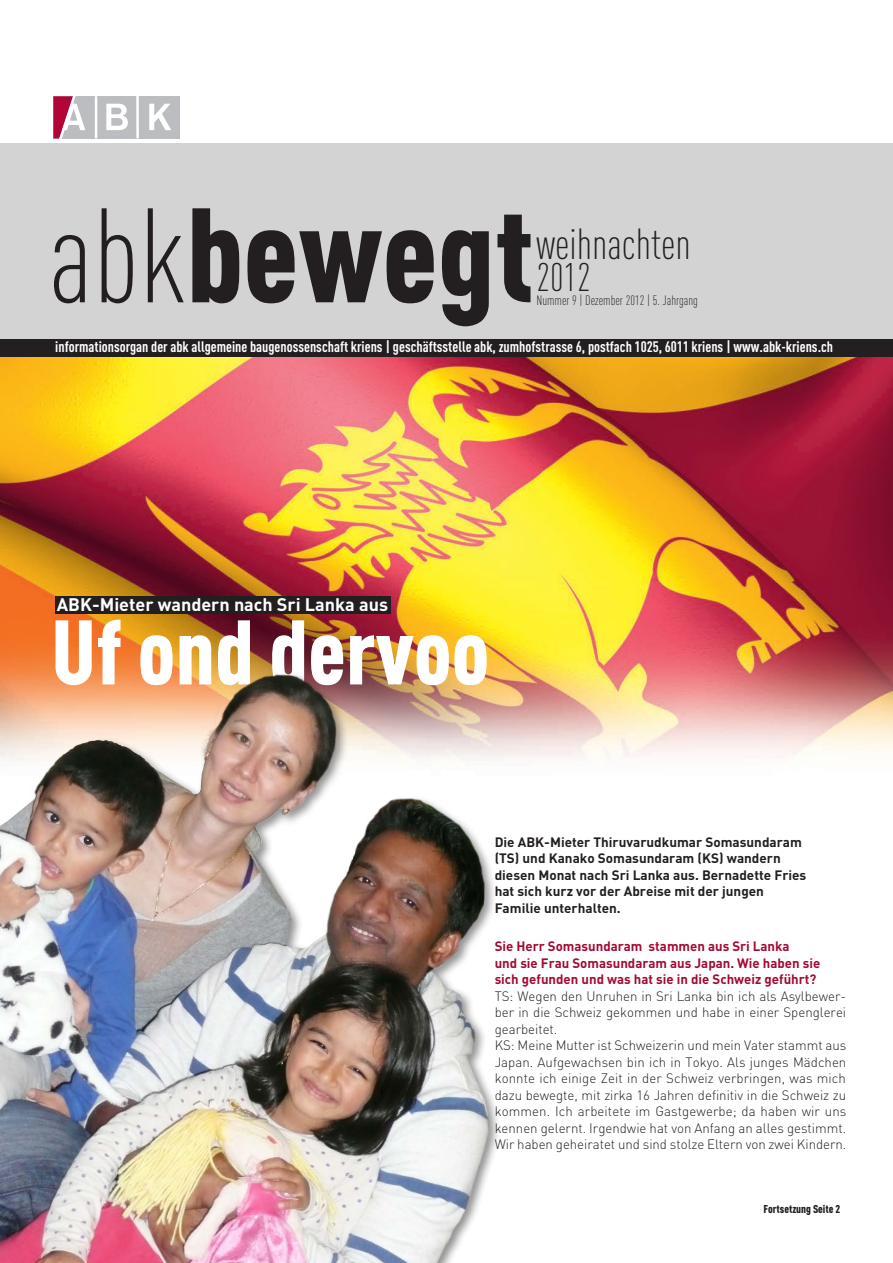
<style>
.page{position:relative;width:893px;height:1263px;background:#fff}
.page>*{position:absolute;margin:0;border:0;box-sizing:border-box;transform-origin:0 0}
.t1{font:900 132px "DIN Cond";color:#231f20}
.t2{font:900 90px "DIN Cond";color:#fff}
.t3{font:300 42.9px "DIN Cond";color:#231f20}
.t4{font:300 39.3px "DIN Cond";color:#231f20}
.t5{font:700 18px "DIN";color:#fff}
.t6{font:700 15px "DIN Cond";color:#fff}
.t7{font:300 13.5px/16.5px "DIN";color:#231f20}
.t8{font:700 13.5px/16.5px "DIN";color:#231f20}
.t9{font:700 13.5px/16.5px "DIN";color:#a30a34}
.t10{font:300 13.5px "DIN Cond";color:#231f20}
.t11{font:900 11.25px "DIN Cond";color:#231f20}
.s1{font-weight:300}
</style>
<div class="page">
<img style="left:0;top:356px;width:893px;height:403px">
<div style="left:0;top:339px;width:893px;height:17px;background:#231f20"></div>
<div style="left:0;top:143px;width:893px;height:196px;background:#d3d3d3"></div>
<div style="left:54px;top:96px;width:126px;height:42px;background:#bcbdc0"></div>
<svg style="left:106px;top:104px;width:22px;height:26px"></svg>
<svg style="left:149px;top:104px;width:22px;height:26px"></svg>
<hr style="left:95px;top:96px;width:2px;height:42px;background:#fff">
<hr style="left:136px;top:96px;width:3px;height:42px;background:#fff">
<svg style="left:53px;top:96px;width:32px;height:43px"></svg>
<img style="left:0;top:540px;width:553px;height:723px">
<div style="left:55px;top:596px;width:335px;height:17px;background:#231f20"></div>
<h1 class="t1" style="left:49px;top:173px;width:486px"><span class="s1">abk</span>bewegt</h1>
<h3 class="t3" style="left:536px;top:219px;width:156px">weihnachten</h3>
<h3 class="t4" style="left:536px;top:254px;width:56px">2012</h3>
<p class="t10" style="left:536px;top:293px;width:163px">Nummer 9 | Dezember 2012 | 5. Jahrgang</p>
<p class="t6" style="left:55px;top:338px;width:779px">informationsorgan der abk allgemeine baugenossenschaft kriens | geschäftsstelle abk, zumhofstrasse 6, postfach 1025, 6011 kriens | www.abk-kriens.ch</p>
<h3 class="t5" style="left:57px;top:592px;width:333px">ABK-Mieter wandern nach Sri Lanka aus</h3>
<h2 class="t2" style="left:51px;top:596px;width:440px">Uf ond dervoo</h2>
<p class="t8" style="left:495px;top:833px;width:313px">Die ABK-Mieter Thiruvarudkumar Somasundaram (TS) und Kanako Somasundaram (KS) wandern diesen Monat nach Sri Lanka aus. Bernadette Fries hat sich kurz vor der Abreise mit der jungen Familie unterhalten.</p>
<p class="t9" style="left:495px;top:937px;width:327px">Sie Herr Somasundaram stammen aus Sri Lanka<br>und sie Frau Somasundaram aus Japan. Wie haben sie sich gefunden und was hat sie in die Schweiz geführt?</p>
<p class="t7" style="left:495px;top:987px;width:353px">TS: Wegen den Unruhen in Sri Lanka bin ich als Asylbewer&shy;ber in die Schweiz gekommen und habe in einer Spenglerei gearbeitet.<br>KS: Meine Mutter ist Schweizerin und mein Vater stammt aus Japan. Aufgewachsen bin ich in Tokyo. Als junges Mädchen konnte ich einige Zeit in der Schweiz verbringen, was mich dazu bewegte, mit zirka 16 Jahren definitiv in die Schweiz zu kommen. Ich arbeitete im Gastgewerbe; da haben wir uns kennen gelernt. Irgendwie hat von Anfang an alles gestimmt.<br>Wir haben geheiratet und sind stolze Eltern von zwei Kindern.</p>
<p class="t11" style="left:763px;top:1202px;width:78px">Fortsetzung Seite 2</p>
</div>
